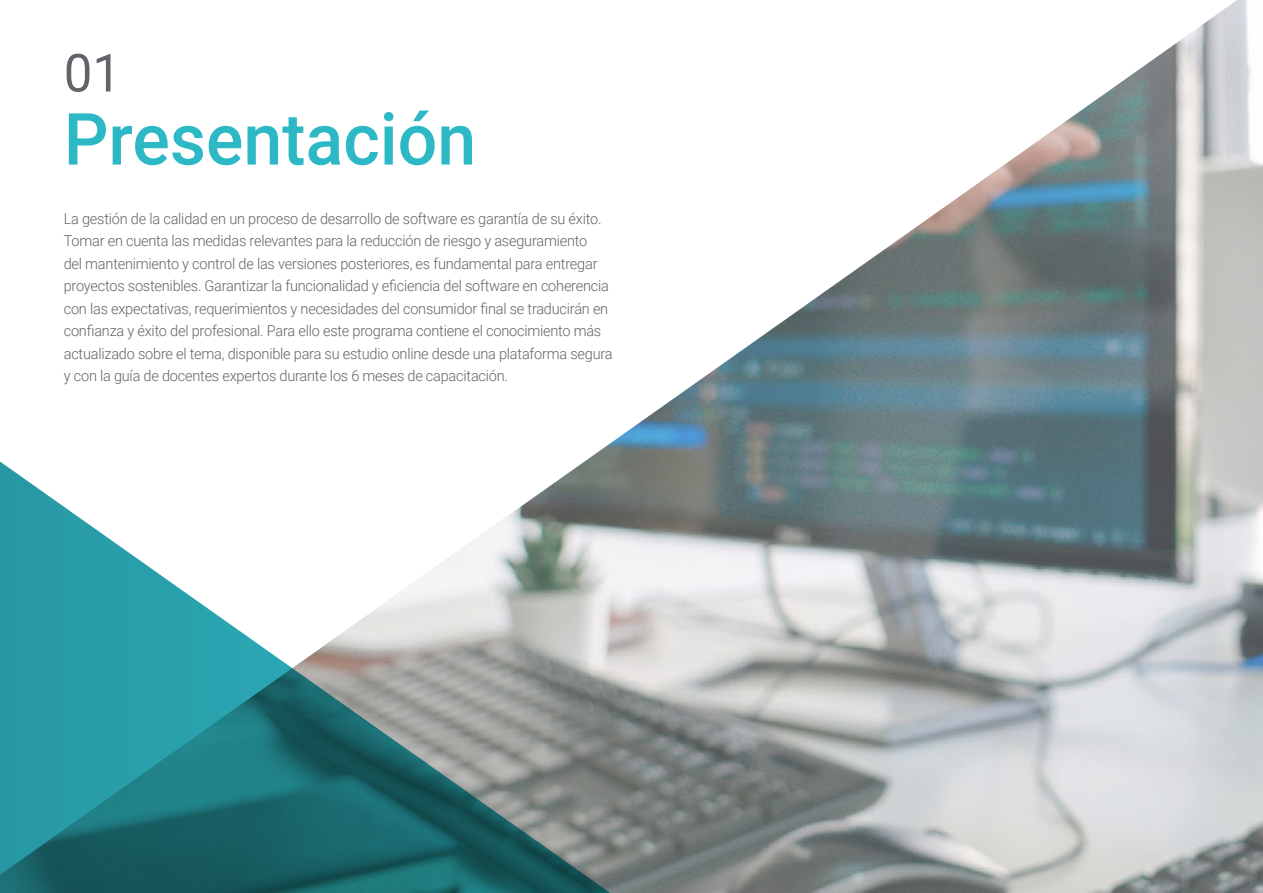
<style>
.page{position:relative;width:1263px;height:893px;background:#fff}
.page>*{position:absolute;margin:0;border:0;box-sizing:border-box;transform-origin:0 0}
.t1{font:500 72px "Roboto";color:#2db8c5}
.t2{font:52.5px "Roboto";color:#61646a}
.t3{font:300 15px/22.5px "Roboto";letter-spacing:-.015em;color:#61646a}
</style>
<div class="page">
<img style="left:606px;top:0;width:657px;height:893px">
<svg style="left:0;top:446px;width:640px;height:447px"></svg>
<h2 class="t2" style="left:64px;top:36px;width:59px">01</h2>
<h1 class="t1" style="left:64px;top:89px;width:414px">Presentación</h1>
<p class="t3" style="left:64px;top:207px;width:550px">La gestión de la calidad en un proceso de desarrollo de software es garantía de su éxito.<br>Tomar en cuenta las medidas relevantes para la reducción de riesgo y aseguramiento<br>del mantenimiento y control de las versiones posteriores, es fundamental para entregar proyectos sostenibles. Garantizar la funcionalidad y eficiencia del software en coherencia con las expectativas, requerimientos y necesidades del consumidor final se traducirán en confianza y éxito del profesional. Para ello este programa contiene el conocimiento más actualizado sobre el tema, disponible para su estudio online desde una plataforma segura y con la guía de docentes expertos durante los 6 meses de capacitación.</p>
</div>
